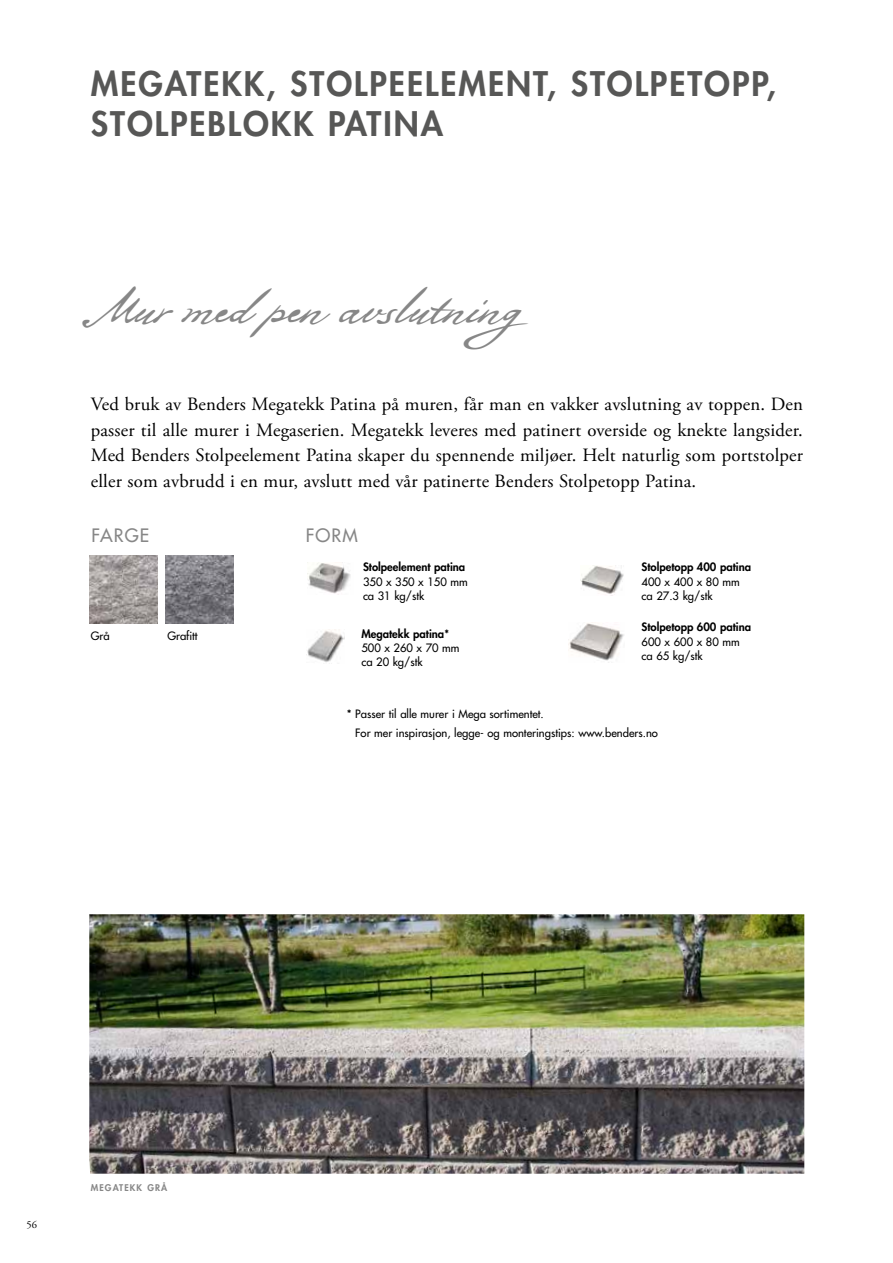
<style>
.page{position:relative;width:893px;height:1263px;background:#fff}
.page>*{position:absolute;margin:0;border:0;box-sizing:border-box;transform-origin:0 0}
.t1{font:48px "Bolivar";color:#878787}
.t2{font:800 33px/39.8px "Futura Std";letter-spacing:.06em;color:#575756}
.t3{font:18.75px/25.5px "Adobe Garamond Pro";letter-spacing:.01em;color:#000;text-align:justify}
.t4{font:500 18px "Futura Std";letter-spacing:.06em;color:#878787}
.t5{font:500 11.25px/14.2px "Futura Std";color:#000}
.t6{font:800 11.25px "Futura Std";color:#000}
.t7{font:10.5px "Adobe Garamond Pro";color:#000}
.t8{font:800 9px "Futura Std";letter-spacing:.125em;color:#878787}
</style>
<div class="page">
<img style="left:89px;top:914px;width:715px;height:260px">
<img style="left:308px;top:563px;width:43px;height:31px">
<img style="left:581px;top:565px;width:43px;height:31px">
<img style="left:568px;top:622px;width:56px;height:39px">
<img style="left:307px;top:629px;width:38px;height:33px">
<img style="left:89px;top:555px;width:68px;height:68px">
<img style="left:166px;top:555px;width:68px;height:68px">
<h2 class="t2" style="left:91px;top:64px;width:687px">MEGATEKK, STOLPEELEMENT, STOLPETOPP,<br>STOLPEBLOKK PATINA</h2>
<h1 class="t1" style="left:101px;top:278px;width:471px">Mur med pen avslutning</h1>
<p class="t3" style="left:91px;top:392px;width:714px">Ved bruk av Benders Megatekk Patina på muren, får man en vakker avslutning av toppen. Den passer til alle murer i Megaserien. Megatekk leveres med patinert overside og knekte langsider.<br>Med Benders Stolpeelement Patina skaper du spennende miljøer. Helt naturlig som portstolper eller som avbrudd i en mur, avslutt med vår patinerte Benders Stolpetopp Patina.</p>
<p class="t4" style="left:92px;top:524px;width:59px">FARGE</p>
<p class="t4" style="left:306px;top:524px;width:53px">FORM</p>
<p class="t5" style="left:91px;top:629px;width:20px">Grå</p>
<p class="t5" style="left:167px;top:629px;width:32px">Grafitt</p>
<p class="t6" style="left:363px;top:560px;width:104px">Stolpeelement patina</p>
<p class="t5" style="left:363px;top:574px;width:106px">350 x 350 x 150 mm ca 31 kg/stk</p>
<p class="t6" style="left:361px;top:626px;width:89px">Megatekk patina*</p>
<p class="t5" style="left:361px;top:641px;width:100px">500 x 260 x 70 mm ca 20 kg/stk</p>
<p class="t6" style="left:642px;top:560px;width:111px">Stolpetopp 400 patina</p>
<p class="t5" style="left:642px;top:574px;width:100px">400 x 400 x 80 mm ca 27.3 kg/stk</p>
<p class="t6" style="left:642px;top:620px;width:111px">Stolpetopp 600 patina</p>
<p class="t5" style="left:642px;top:634px;width:100px">600 x 600 x 80 mm ca 65 kg/stk</p>
<p class="t5" style="left:355px;top:704px;width:304px;line-height:19px;text-indent:-9px">* Passer til alle murer i Mega sortimentet.<br>For mer inspirasjon, legge- og monteringstips: www.benders.no</p>
<p class="t7" style="left:27px;top:1218px;width:12px">56</p>
<p class="t8" style="left:91px;top:1182px;width:78px">MEGATEKK GRÅ</p>
</div>
